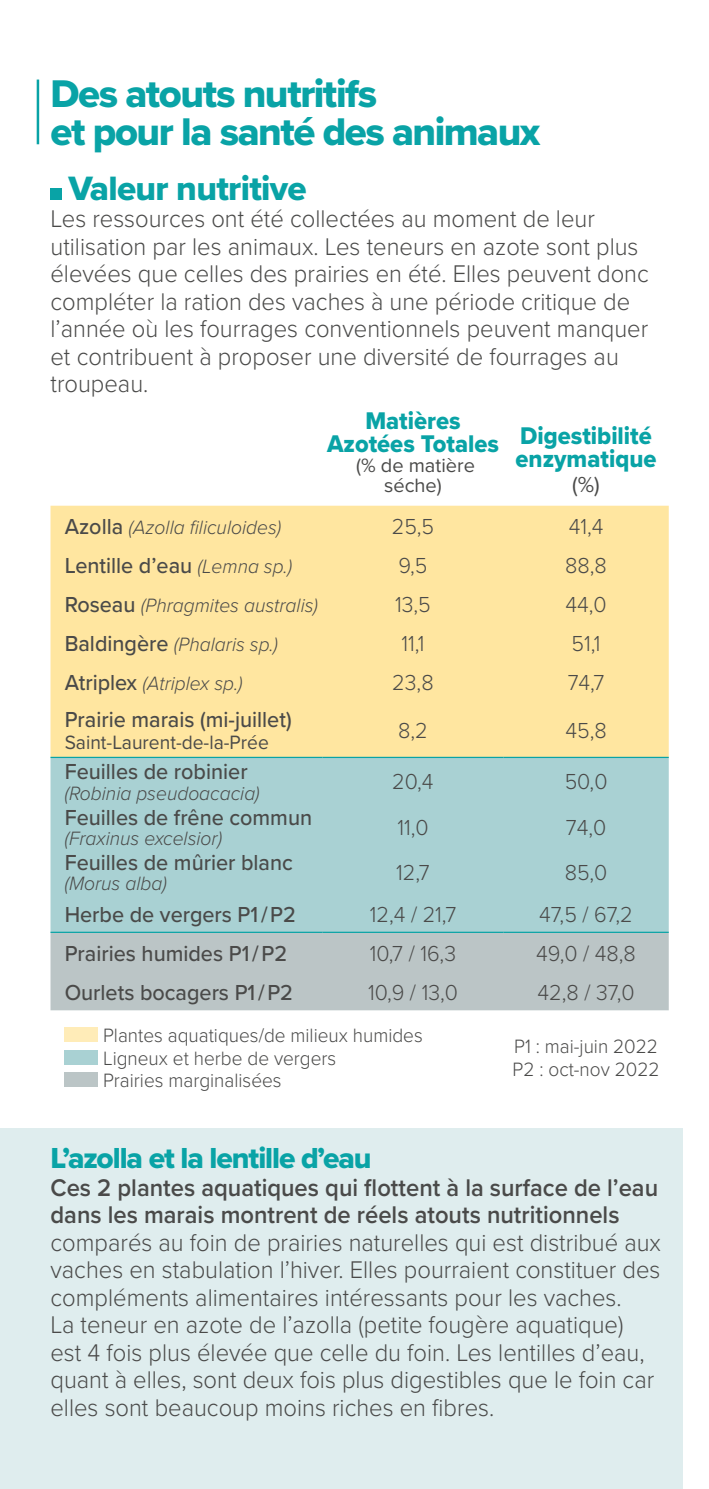
<style>
.page{position:relative;width:709px;height:1489px;background:#fff}
.page>*{position:absolute;margin:0;border:0;box-sizing:border-box;transform-origin:0 0}
.t1{font:40px/37.5px "Proxima Nova Extrabld";letter-spacing:-.035em;color:#09a3a6}
.t2{font:35px "Proxima Nova Extrabld";letter-spacing:-.02em;color:#09a3a6}
.t3{font:30px "Proxima Nova Extrabld";letter-spacing:-.035em;color:#09a3a6}
.t4{font:300 25px/27.5px "Proxima Nova";color:#4a4a49;scale:.95 1}
.t5{font:600 25px/27.5px "Proxima Nova";color:#4a4a49;scale:.95 1}
.t6{font:25px/22.5px "Proxima Nova Extrabld";color:#09a3a6;text-align:center;scale:.95 1}
.t7{font:500 22.5px "Proxima Nova";color:#4a4a49;scale:.96 1}
.t8{font:300 22.5px "Proxima Nova";color:#4a4a49;scale:.96 1}
.t9{font:22.5px "Proxima Nova";color:#4a4a49}
.t10{font:italic 300 20px "Proxima Nova";color:#4a4a49;scale:.96 1}
.t11{font:300 20px/22.5px "Proxima Nova";color:#4a4a49;scale:.95 1}
.t12{font:20px "Proxima Nova";color:#4a4a49;scale:.96 1}
.t13{font:20px/20px "Proxima Nova";color:#4a4a49;text-align:center}
.s1{font-weight:500;font-style:normal;font-size:22.5px}
.s2{font-weight:300;font-style:italic;font-size:20px}
</style>
<div class="page">
<hr style="left:37px;top:80px;width:2px;height:64px;background:#09a3a6">
<div style="left:0;top:1128px;width:682px;height:360px;background:#dfedee"></div>
<div style="left:50px;top:188px;width:12px;height:11px;background:#09a3a6"></div>
<div style="left:50px;top:505px;width:618px;height:251px;background:#ffe6a0"></div>
<div style="left:50px;top:758px;width:618px;height:173px;background:#a9d1d3"></div>
<div style="left:50px;top:932px;width:618px;height:78px;background:#bbc5c6"></div>
<hr style="left:50px;top:756px;width:272px;height:2px;background:#09a3a6">
<hr style="left:322px;top:756px;width:181px;height:2px;background:#09a3a6">
<hr style="left:503px;top:756px;width:165px;height:2px;background:#09a3a6">
<hr style="left:50px;top:931px;width:272px;height:1px;background:#09a3a6">
<hr style="left:322px;top:931px;width:181px;height:1px;background:#09a3a6">
<hr style="left:503px;top:931px;width:165px;height:1px;background:#09a3a6">
<div style="left:65px;top:1027px;width:33px;height:15px;background:#ffecb8"></div>
<div style="left:65px;top:1050px;width:33px;height:14px;background:#a9d1d3"></div>
<div style="left:65px;top:1072px;width:33px;height:15px;background:#bbc5c6"></div>
<h1 class="t1" style="left:50px;top:75px;width:491px">Des atouts nutritifs<br>et pour la santé des animaux</h1>
<h2 class="t2" style="left:69px;top:162px;width:240px">Valeur nutritive</h2>
<p class="t4" style="left:50px;top:203px;width:631px">Les ressources ont été collectées au moment de leur utilisation par les animaux. Les teneurs en azote sont plus élevées que celles des prairies en été. Elles peuvent donc compléter la ration des vaches à une période critique de l’année où les fourrages conventionnels peuvent manquer et contribuent à proposer une diversité de fourrages au troupeau.</p>
<p class="t6" style="left:327px;top:409px;width:182px">Matières<br>Azotées Totales</p>
<p class="t13" style="left:356px;top:454px;width:120px">(% de matière séche)</p>
<p class="t6" style="left:515px;top:424px;width:150px;text-align:left">Digestibilité enzymatique</p>
<p class="t9" style="left:572px;top:467px;width:29px">(%)</p>
<p class="t10" style="left:65px;top:512px;width:227px"><span class="s1">Azolla</span> (Azolla filiculoides)</p>
<p class="t8" style="left:392px;top:510px;width:46px">25,5</p>
<p class="t8" style="left:568px;top:510px;width:38px">41,4</p>
<p class="t7" style="left:65px;top:549px;width:238px">Lentille d’eau <span class="s2">(Lemna sp.)</span></p>
<p class="t8" style="left:398px;top:549px;width:32px">9,5</p>
<p class="t8" style="left:565px;top:549px;width:45px">88,8</p>
<p class="t10" style="left:65px;top:590px;width:265px"><span class="s1">Roseau</span> (Phragmites australis)</p>
<p class="t8" style="left:395px;top:587px;width:39px">13,5</p>
<p class="t8" style="left:565px;top:587px;width:44px">44,0</p>
<p class="t10" style="left:65px;top:629px;width:224px"><span class="s1">Baldingère</span> (Phalaris sp.)</p>
<p class="t8" style="left:401px;top:626px;width:26px">11,1</p>
<p class="t8" style="left:571px;top:626px;width:32px">51,1</p>
<p class="t10" style="left:65px;top:668px;width:187px"><span class="s1">Atriplex</span> (Atriplex sp.)</p>
<p class="t8" style="left:392px;top:665px;width:45px">23,8</p>
<p class="t8" style="left:567px;top:665px;width:40px">74,7</p>
<p class="t7" style="left:65px;top:703px;width:238px">Prairie marais (mi-juillet)</p>
<p class="t12" style="left:65px;top:727px;width:214px">Saint-Laurent-de-la-Prée</p>
<p class="t8" style="left:398px;top:713px;width:32px">8,2</p>
<p class="t8" style="left:565px;top:713px;width:45px">45,8</p>
<p class="t7" style="left:65px;top:754px;width:192px">Feuilles de robinier</p>
<p class="t10" style="left:65px;top:778px;width:205px">(Robinia pseudoacacia)</p>
<p class="t7" style="left:65px;top:800px;width:259px">Feuilles de frêne commun</p>
<p class="t10" style="left:65px;top:823px;width:165px">(Fraxinus excelsior)</p>
<p class="t7" style="left:65px;top:845px;width:239px">Feuilles de mûrier blanc</p>
<p class="t10" style="left:65px;top:868px;width:108px">(Morus alba)</p>
<p class="t8" style="left:392px;top:765px;width:45px">20,4</p>
<p class="t8" style="left:564px;top:765px;width:46px">50,0</p>
<p class="t8" style="left:397px;top:810px;width:34px">11,0</p>
<p class="t8" style="left:566px;top:810px;width:44px">74,0</p>
<p class="t8" style="left:396px;top:855px;width:36px">12,7</p>
<p class="t8" style="left:564px;top:855px;width:46px">85,0</p>
<p class="t7" style="left:65px;top:897px;width:242px">Herbe de vergers P1 / P2</p>
<p class="t8" style="left:370px;top:897px;width:91px">12,4 / 21,7</p>
<p class="t8" style="left:539px;top:897px;width:99px">47,5 / 67,2</p>
<p class="t7" style="left:65px;top:936px;width:233px">Prairies humides P1 / P2</p>
<p class="t8" style="left:370px;top:936px;width:91px">10,7 / 16,3</p>
<p class="t8" style="left:536px;top:936px;width:105px">49,0 / 48,8</p>
<p class="t7" style="left:65px;top:975px;width:239px">Ourlets bocagers P1 / P2</p>
<p class="t8" style="left:368px;top:975px;width:95px">10,9 / 13,0</p>
<p class="t8" style="left:537px;top:975px;width:102px">42,8 / 37,0</p>
<p class="t11" style="left:103px;top:1023px;width:338px">Plantes aquatiques/de milieux humides<br>Ligneux et herbe de vergers<br>Prairies marginalisées</p>
<p class="t11" style="left:512px;top:1034px;width:156px">P1 : mai-juin 2022<br>P2 : oct-nov 2022</p>
<p class="t3" style="left:50px;top:1135px;width:322px">L’azolla et la lentille d’eau</p>
<p class="t5" style="left:50px;top:1172px;width:641px">Ces 2 plantes aquatiques qui flottent à la surface de l’eau dans les marais montrent de réels atouts nutritionnels</p>
<p class="t4" style="left:50px;top:1227px;width:644px">comparés au foin de prairies naturelles qui est distribué aux vaches en stabulation l’hiver. Elles pourraient constituer des compléments alimentaires intéressants pour les vaches.<br>La teneur en azote de l’azolla (petite fougère aquatique)<br>est 4 fois plus élevée que celle du foin. Les lentilles d’eau, quant à elles, sont deux fois plus digestibles que le foin car elles sont beaucoup moins riches en fibres.</p>
</div>
